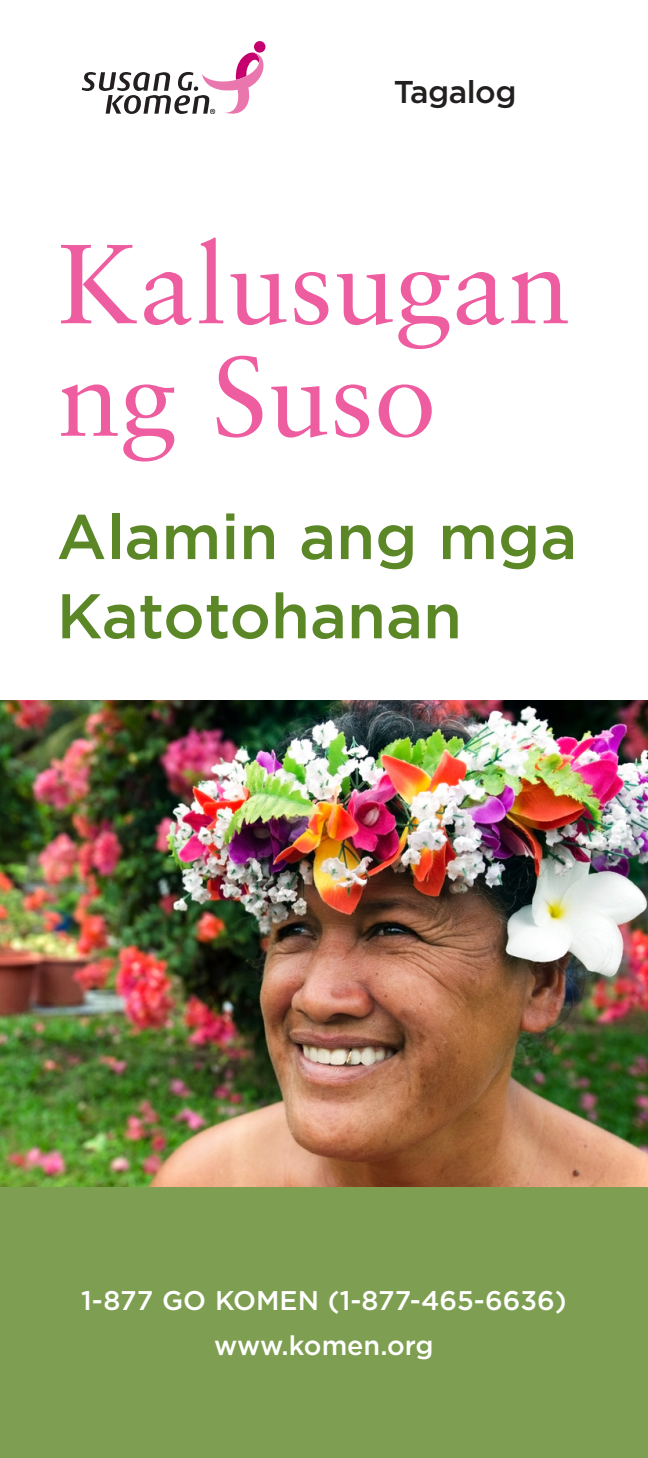
<style>
.page{position:relative;width:648px;height:1458px;background:#fff}
.page>*{position:absolute;margin:0;border:0;box-sizing:border-box;transform-origin:0 0}
.t1{font:112.5px/112.5px "Sabon";color:#ef5da1}
.t2{font:500 63px/79.2px "Gotham";color:#5b8727}
.t3{font:500 31.5px "Gotham";letter-spacing:-.015em;color:#221f1f}
.t4{font:500 27px/45px "Gotham";color:#fff;text-align:center}
</style>
<div class="page">
<div style="left:0;top:1186px;width:648px;height:272px;background:#7e9f51"></div>
<svg style="left:82px;top:41px;width:183px;height:73px"></svg>
<img style="left:0;top:700px;width:648px;height:486px">
<p class="t3" style="left:394px;top:80px;width:124px">Tagalog</p>
<h1 class="t1" style="left:58px;top:237px;width:514px">Kalusugan ng Suso</h1>
<h2 class="t2" style="left:57px;top:502px;width:522px">Alamin ang mga<br>Katotohanan</h2>
<p class="t4" style="left:81px;top:1280px;width:487px">1-877 GO KOMEN (1-877-465-6636) www.komen.org</p>
</div>
